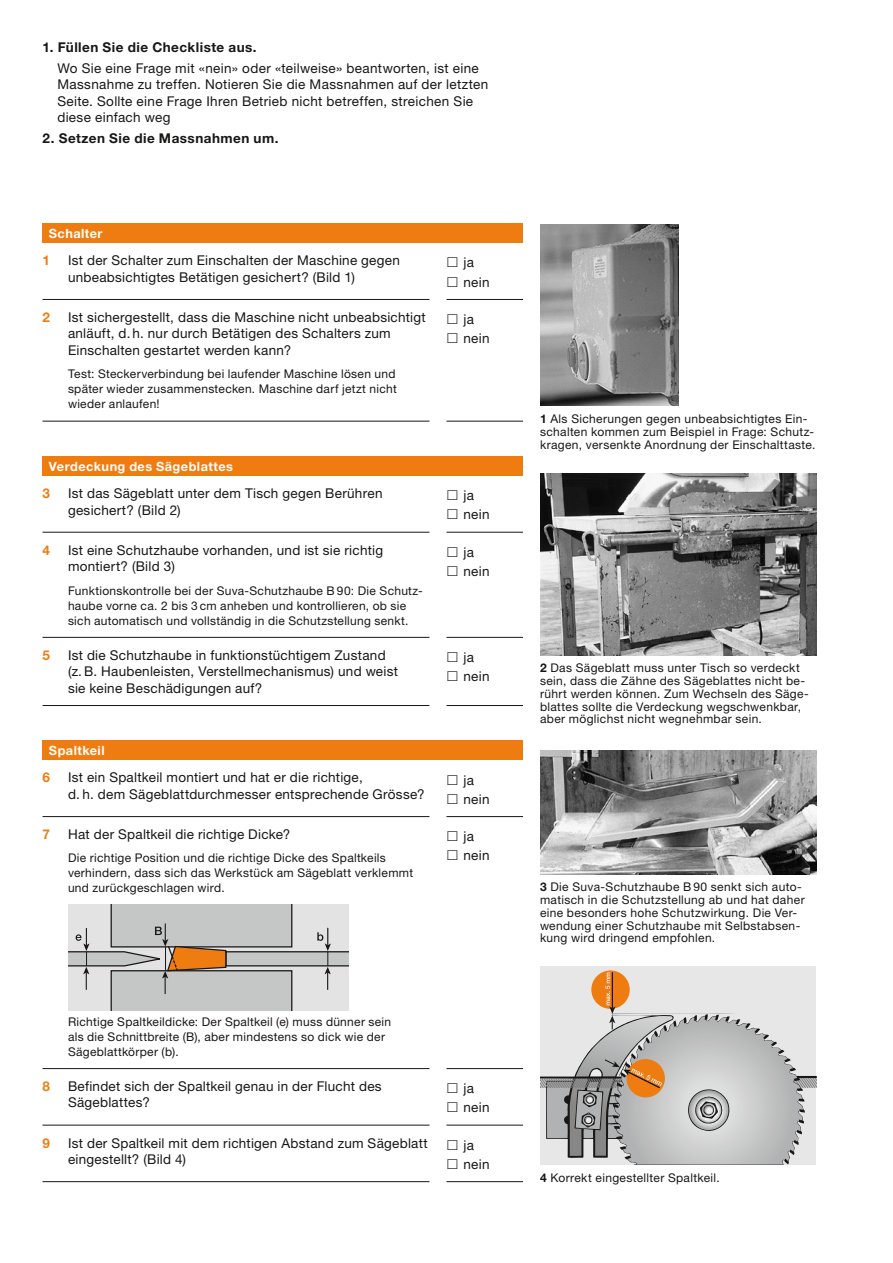
<style>
.page{position:relative;width:893px;height:1263px;background:#fff}
.page>*{position:absolute;margin:0;border:0;box-sizing:border-box;transform-origin:0 0}
.t1{font:13.5px/16.5px "Helvetica Neue LT Std";letter-spacing:.02em;color:#181716}
.t2{font:700 13.5px "Helvetica Neue LT Std";letter-spacing:.035em;color:#181716}
.t3{font:700 13.5px "Helvetica Neue LT Std";color:#ef7c11}
.t4{font:700 12.75px "Helvetica Neue LT Std";letter-spacing:.035em;color:#fff}
.t5{font:12px/12.8px "Helvetica Neue LT Std";letter-spacing:.025em;color:#181716}
.s1{font-weight:700}
</style>
<div class="page">
<img style="left:540px;top:224px;width:138px;height:182px">
<img style="left:540px;top:473px;width:276px;height:182px">
<img style="left:540px;top:751px;width:276px;height:123px">
<div style="left:540px;top:966px;width:276px;height:198px;background:#e7e7e7"></div>
<svg style="left:591px;top:970px;width:39px;height:39px"></svg>
<svg style="left:540px;top:972px;width:276px;height:192px"></svg>
<div style="left:43px;top:224px;width:480px;height:19px;background:#ef7c11"></div>
<hr style="left:446px;top:299px;width:77px;height:1px;background:#181716">
<hr style="left:446px;top:421px;width:77px;height:1px;background:#181716">
<hr style="left:43px;top:299px;width:386px;height:1px;background:#181716">
<hr style="left:43px;top:421px;width:386px;height:1px;background:#181716">
<div style="left:43px;top:456px;width:480px;height:20px;background:#ef7c11"></div>
<hr style="left:446px;top:705px;width:77px;height:1px;background:#181716">
<hr style="left:446px;top:532px;width:77px;height:1px;background:#181716">
<hr style="left:446px;top:637px;width:77px;height:1px;background:#181716">
<hr style="left:43px;top:532px;width:386px;height:1px;background:#181716">
<hr style="left:43px;top:637px;width:386px;height:1px;background:#181716">
<hr style="left:43px;top:705px;width:386px;height:1px;background:#181716">
<div style="left:43px;top:741px;width:480px;height:19px;background:#ef7c11"></div>
<hr style="left:446px;top:1181px;width:77px;height:1px;background:#181716">
<hr style="left:446px;top:816px;width:77px;height:1px;background:#181716">
<hr style="left:446px;top:1068px;width:77px;height:1px;background:#181716">
<hr style="left:446px;top:1125px;width:77px;height:1px;background:#181716">
<hr style="left:43px;top:816px;width:386px;height:1px;background:#181716">
<hr style="left:43px;top:1068px;width:386px;height:1px;background:#181716">
<hr style="left:43px;top:1125px;width:386px;height:1px;background:#181716">
<hr style="left:43px;top:1181px;width:386px;height:1px;background:#181716">
<svg style="left:68px;top:904px;width:281px;height:107px;background:#c6c3bf"></svg>
<p class="t2" style="left:43px;top:39px;width:216px">1. Füllen Sie die Checkliste aus.</p>
<p class="t1" style="left:57px;top:60px;width:432px">Wo Sie eine Frage mit «nein» oder «teilweise» beantworten, ist eine Massnahme zu treffen. Notieren Sie die Massnahmen auf der letzten Seite. Sollte eine Frage Ihren Betrieb nicht betreffen, streichen Sie diese einfach weg</p>
<p class="t2" style="left:43px;top:130px;width:237px">2. Setzen Sie die Massnahmen um.</p>
<p class="t4" style="left:49px;top:225px;width:55px">Schalter</p>
<p class="t3" style="left:43px;top:252px;width:9px">1</p>
<p class="t1" style="left:68px;top:252px;width:333px">Ist der Schalter zum Einschalten der Maschine gegen unbeabsichtigtes Betätigen gesichert? (Bild 1)</p>
<p class="t1" style="left:463px;top:253px;width:28px;line-height:19.2px">ja nein</p>
<p class="t3" style="left:43px;top:309px;width:9px">2</p>
<p class="t1" style="left:68px;top:309px;width:359px">Ist sichergestellt, dass die Maschine nicht unbeabsichtigt anläuft, d. h. nur durch Betätigen des Schalters zum<br>Einschalten gestartet werden kann?</p>
<p class="t5" style="left:68px;top:366px;width:330px;line-height:15px;text-align:justify">Test: Steckerverbindung bei laufender Maschine lösen und später wieder zusammenstecken. Maschine darf jetzt nicht wieder anlaufen!</p>
<p class="t1" style="left:463px;top:309px;width:27px;line-height:19.2px">ja nein</p>
<p class="t4" style="left:49px;top:458px;width:186px">Verdeckung des Sägeblattes</p>
<p class="t3" style="left:43px;top:485px;width:9px">3</p>
<p class="t1" style="left:68px;top:485px;width:316px">Ist das Sägeblatt unter dem Tisch gegen Berühren gesichert? (Bild 2)</p>
<p class="t1" style="left:463px;top:486px;width:28px;line-height:19.2px">ja nein</p>
<p class="t3" style="left:43px;top:541px;width:9px">4</p>
<p class="t1" style="left:68px;top:541px;width:317px">Ist eine Schutzhaube vorhanden, und ist sie richtig montiert? (Bild 3)</p>
<p class="t5" style="left:68px;top:583px;width:356px;line-height:15px">Funktionskontrolle bei der Suva-Schutzhaube B 90: Die Schutz&shy;haube vorne ca. 2 bis 3 cm anheben und kontrollieren, ob sie sich automatisch und vollständig in die Schutzstellung senkt.</p>
<p class="t1" style="left:463px;top:542px;width:27px;line-height:19.2px">ja nein</p>
<p class="t3" style="left:43px;top:647px;width:9px">5</p>
<p class="t1" style="left:68px;top:646px;width:331px">Ist die Schutzhaube in funktionstüchtigem Zustand (z.B. Haubenleisten, Verstellmechanismus) und weist sie keine Beschädigungen auf?</p>
<p class="t1" style="left:463px;top:647px;width:27px;line-height:19.2px">ja nein</p>
<p class="t4" style="left:49px;top:743px;width:57px">Spaltkeil</p>
<p class="t3" style="left:43px;top:769px;width:9px">6</p>
<p class="t1" style="left:68px;top:769px;width:358px">Ist ein Spaltkeil montiert und hat er die richtige,<br>d. h. dem Sägeblattdurchmesser entsprechende Grösse?</p>
<p class="t1" style="left:463px;top:770px;width:28px;line-height:19.2px">ja nein</p>
<p class="t3" style="left:43px;top:826px;width:9px">7</p>
<p class="t1" style="left:68px;top:826px;width:224px">Hat der Spaltkeil die richtige Dicke?</p>
<p class="t5" style="left:68px;top:850px;width:347px;line-height:15px">Die richtige Position und die richtige Dicke des Spaltkeils verhindern, dass sich das Werkstück am Sägeblatt verklemmt und zurückgeschlagen wird.</p>
<p class="t1" style="left:463px;top:826px;width:27px;line-height:19.2px">ja nein</p>
<p class="t5" style="left:68px;top:1014px;width:325px;line-height:15px">Richtige Spaltkeildicke: Der Spaltkeil (e) muss dünner sein als die Schnittbreite (B), aber mindestens so dick wie der<br>Sägeblattkörper (b).</p>
<p class="t3" style="left:43px;top:1078px;width:9px">8</p>
<p class="t1" style="left:68px;top:1078px;width:315px">Befindet sich der Spaltkeil genau in der Flucht des<br>Sägeblattes?</p>
<p class="t1" style="left:463px;top:1078px;width:27px;line-height:19.2px">ja nein</p>
<p class="t3" style="left:43px;top:1134px;width:9px">9</p>
<p class="t1" style="left:68px;top:1134px;width:361px">Ist der Spaltkeil mit dem richtigen Abstand zum Sägeblatt eingestellt? (Bild 4)</p>
<p class="t1" style="left:463px;top:1135px;width:27px;line-height:19.2px">ja nein</p>
<p class="t5" style="left:540px;top:412px;width:277px"><span class="s1">1</span> Als Sicherungen gegen unbeabsichtigtes Ein&shy;schalten kommen zum Beispiel in Frage: Schutz&shy;kragen, versenkte Anordnung der Einschalttaste.</p>
<p class="t5" style="left:540px;top:662px;width:270px"><span class="s1">2</span> Das Sägeblatt muss unter Tisch so verdeckt sein, dass die Zähne des Sägeblattes nicht be&shy;rührt werden können. Zum Wechseln des Säge&shy;blattes sollte die Verdeckung wegschwenkbar, aber möglichst nicht wegnehmbar sein.</p>
<p class="t5" style="left:540px;top:881px;width:266px"><span class="s1">3</span> Die Suva-Schutzhaube B90 senkt sich auto&shy;matisch in die Schutzstellung ab und hat daher eine besonders hohe Schutzwirkung. Die Ver&shy;wendung einer Schutzhaube mit Selbstabsen&shy;kung wird dringend empfohlen.</p>
<p class="t5" style="left:540px;top:1171px;width:181px"><span class="s1">4</span> Korrekt eingestellter Spaltkeil.</p>
</div>
